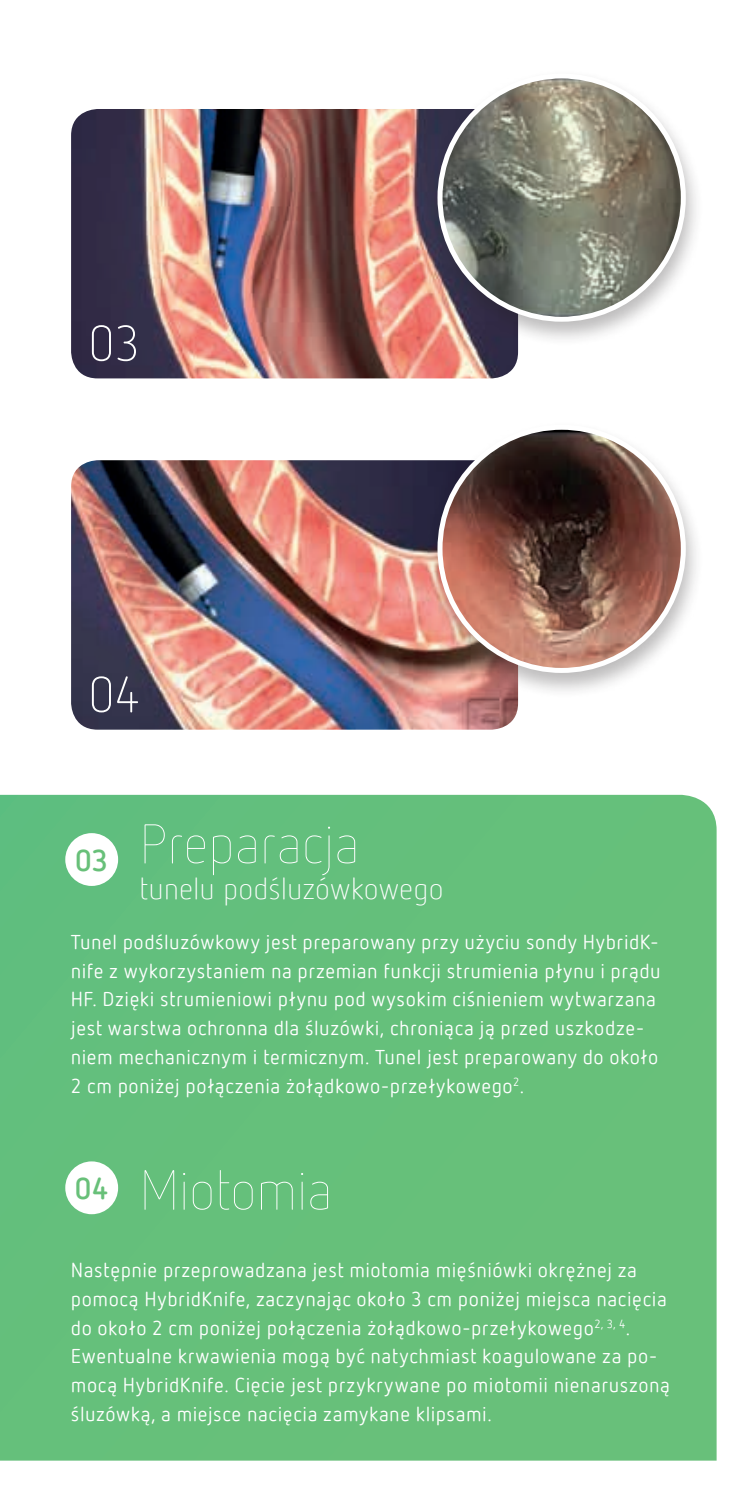
<style>
.page{position:relative;width:745px;height:1489px;background:#fff}
.page>*{position:absolute;margin:0;border:0;box-sizing:border-box;transform-origin:0 0}
.t1{font:100 55px "Netto Offc Pro";letter-spacing:-.01em;color:#fff}
.t2{font:300 50px "Netto Offc Pro";color:#fff}
.t3{font:300 30px "Netto Offc Pro";color:#fff}
.t4{font:700 30px "Netto Offc Pro";color:#68c079}
.t5{font:20px/28.8px "Netto Offc Pro";letter-spacing:.025em;color:#fff}
</style>
<div class="page">
<div style="left:0;top:794px;width:716px;height:666px;background:#65c07b"></div>
<img style="left:71px;top:460px;width:446px;height:269px">
<div style="left:426px;top:420px;width:278px;height:278px;background:#231f20;opacity:.3"></div>
<img style="left:439px;top:427px;width:244px;height:243px;border-radius:122px">
<div style="left:437px;top:425px;width:248px;height:248px;border:5px solid #fff;border-radius:50%"></div>
<img style="left:71px;top:109px;width:446px;height:269px">
<div style="left:426px;top:69px;width:278px;height:278px;background:#231f20;opacity:.3"></div>
<img style="left:439px;top:76px;width:244px;height:243px;border-radius:122px">
<div style="left:437px;top:74px;width:248px;height:248px;border:5px solid #fff;border-radius:50%"></div>
<div style="left:66px;top:834px;width:51px;height:50px;background:#fff;border-radius:50%"></div>
<div style="left:65px;top:833px;width:53px;height:52px;border:2px solid #fff;border-radius:50%"></div>
<div style="left:66px;top:1162px;width:51px;height:50px;background:#fff;border-radius:50%"></div>
<div style="left:65px;top:1161px;width:53px;height:53px;border:2px solid #fff;border-radius:50%"></div>
<h2 class="t2" style="left:88px;top:312px;width:53px">03</h2>
<h2 class="t2" style="left:88px;top:663px;width:53px">04</h2>
<h3 class="t4" style="left:75px;top:840px;width:35px">03</h3>
<h1 class="t1" style="left:139px;top:810px;width:222px">Preparacja</h1>
<h3 class="t3" style="left:139px;top:869px;width:306px">tunelu podśluzówkowego</h3>
<p class="t5" style="left:71px;top:926px;width:591px">Tunel podśluzówkowy jest preparowany przy użyciu sondy HybridK&shy;nife z wykorzystaniem na przemian funkcji strumienia płynu i prądu HF. Dzięki strumieniowi płynu pod wysokim ciśnieniem wytwarzana jest warstwa ochronna dla śluzówki, chroniąca ją przed uszkodze&shy;niem mechanicznym i termicznym. Tunel jest preparowany do około 2 cm poniżej połączenia żołądkowo-przełykowego<sup>2</sup>.</p>
<h3 class="t4" style="left:75px;top:1168px;width:35px">04</h3>
<h1 class="t1" style="left:139px;top:1156px;width:195px">Miotomia</h1>
<p class="t5" style="left:71px;top:1254px;width:600px">Następnie przeprowadzana jest miotomia mięśniówki okrężnej za pomocą HybridKnife, zaczynając około 3 cm poniżej miejsca nacięcia do około 2 cm poniżej połączenia żołądkowo-przełykowego<sup>2,</sup> <sup>3,</sup> <sup>4</sup>.<br>Ewentualne krwawienia mogą być natychmiast koagulowane za po&shy;mocą HybridKnife. Cięcie jest przykrywane po miotomii nienaruszoną śluzówką, a miejsce nacięcia zamykane klipsami.</p>
</div>
